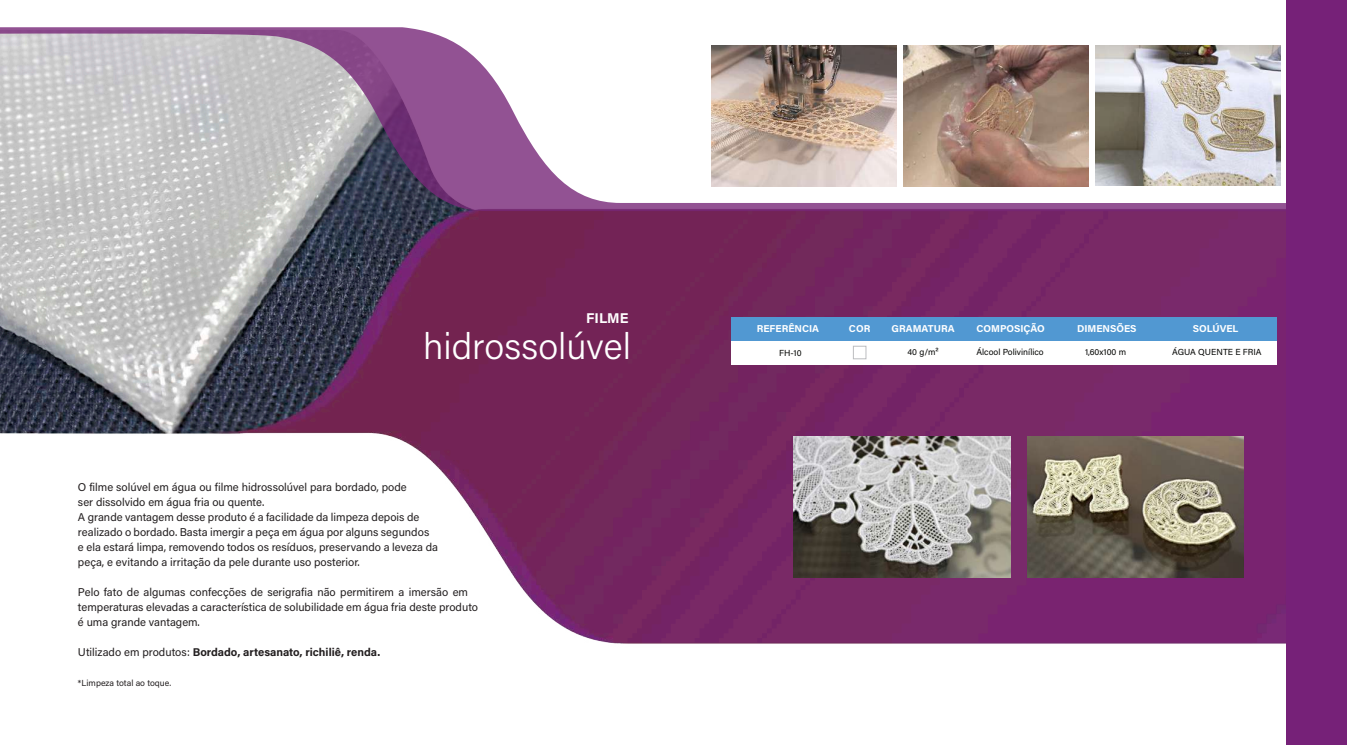
<style>
.page{position:relative;width:1347px;height:745px;background:#fff}
.page>*{position:absolute;margin:0;border:0;box-sizing:border-box;transform-origin:0 0}
.t1{font:300 36.75px "Acumin Pro";color:#fff}
.t2{font:700 14.12px "Acumin Pro";color:#fff}
.t3{font:11.25px/15px "Acumin Pro";color:#231f20}
.t4{font:700 11.25px "Acumin Pro";color:#231f20}
.t5{font:700 10px "Acumin Pro";color:#fff}
.t6{font:8.75px "Acumin Pro";color:#040503}
.t7{font:8.75px "Acumin Pro";color:#231f20}
.s1{font-weight:400}
</style>
<div class="page">
<img style="left:0;top:211px;width:1286px;height:433px">
<svg style="left:0;top:27px;width:1286px;height:184px"></svg>
<div style="left:1286px;top:0;width:60px;height:744px;background:#762178"></div>
<div style="left:731px;top:317px;width:545px;height:23px;background:#5198d2"></div>
<div style="left:731px;top:340px;width:545px;height:24px;background:#fff"></div>
<img style="left:1027px;top:436px;width:216px;height:141px">
<img style="left:794px;top:436px;width:216px;height:141px">
<img style="left:711px;top:45px;width:185px;height:142px">
<img style="left:903px;top:45px;width:185px;height:142px">
<img style="left:1095px;top:45px;width:185px;height:141px">
<div style="left:853px;top:345px;width:13px;height:14px;background:#fff;border:1px solid #bcbdc0"></div>
<p class="t2" style="left:586px;top:308px;width:44px">FILME</p>
<h1 class="t1" style="left:423px;top:320px;width:209px">hidrossolúvel</h1>
<p class="t3" style="left:78px;top:478px;width:362px">O filme solúvel em água ou filme hidrossolúvel para bordado, pode<br>ser dissolvido em água fria ou quente.<br>A grande vantagem desse produto é a facilidade da limpeza depois de realizado o bordado. Basta imergir a peça em água por alguns segundos<br>e ela estará limpa, removendo todos os resíduos, preservando a leveza da peça, e evitando a irritação da pele durante uso posterior.</p>
<p class="t3" style="left:78px;top:583px;width:401px">Pelo fato de algumas confecções de serigrafia não permitirem a imersão em temperaturas elevadas a característica de solubilidade em água fria deste produto é uma grande vantagem.</p>
<p class="t4" style="left:78px;top:643px;width:304px"><span class="s1">Utilizado em produtos:</span> Bordado, artesanato, richiliê, renda.</p>
<p class="t7" style="left:78px;top:676px;width:95px">*Limpeza total ao toque.</p>
<p class="t5" style="left:756px;top:321px;width:64px">REFERÊNCIA</p>
<p class="t5" style="left:849px;top:321px;width:23px">COR</p>
<p class="t5" style="left:891px;top:321px;width:65px">GRAMATURA</p>
<p class="t5" style="left:976px;top:321px;width:70px">COMPOSIÇÃO</p>
<p class="t6" style="left:907px;top:345px;width:33px">40 g/m²</p>
<p class="t6" style="left:976px;top:346px;width:69px">Álcool Polivinílico</p>
<p class="t6" style="left:779px;top:346px;width:24px">FH-10</p>
<p class="t5" style="left:1077px;top:321px;width:61px">DIMENSÕES</p>
<p class="t5" style="left:1192px;top:321px;width:47px">SOLÚVEL</p>
<p class="t6" style="left:1085px;top:345px;width:43px">1,60x100 m</p>
<p class="t6" style="left:1172px;top:345px;width:91px">ÁGUA QUENTE E FRIA</p>
</div>
